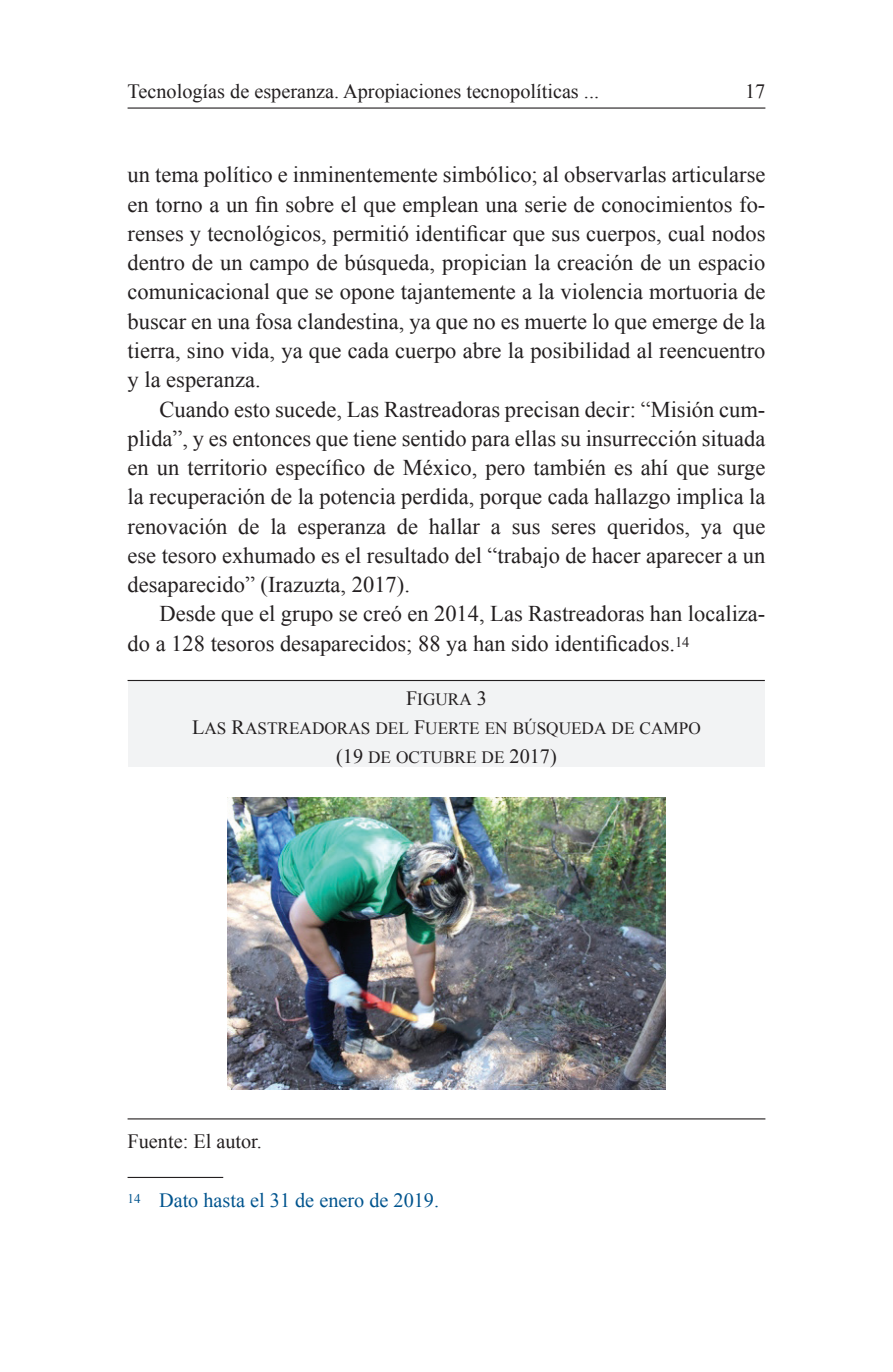
<style>
.page{position:relative;width:893px;height:1372px;background:#fff}
.page>*{position:absolute;margin:0;border:0;box-sizing:border-box;transform-origin:0 0}
.t1{font:22.5px/29.2px "Times New Roman";color:#231f20;text-align:justify}
.t2{font:20.25px "Times New Roman";color:#231f20}
.t3{font:20.25px "Times New Roman";color:#00548e}
.t4{font:17.32px/29.2px "Times New Roman PSMT SC850";color:#231f20;text-align:center}
.s1{font-size:20.25px}
</style>
<div class="page">
<hr style="left:128px;top:107px;width:637px;height:2px;background:#231f20">
<div style="left:128px;top:680px;width:637px;height:87px;background:#f2f3f4"></div>
<hr style="left:128px;top:1176px;width:95px;height:1px;background:#231f20">
<img style="left:227px;top:797px;width:439px;height:292px">
<hr style="left:128px;top:680px;width:637px;height:1px;background:#231f20">
<hr style="left:128px;top:1118px;width:637px;height:1px;background:#231f20">
<p class="t2" style="left:128px;top:77px;width:473px">Tecnologías de esperanza. Apropiaciones tecnopolíticas ...</p>
<p class="t2" style="left:745px;top:77px;width:22px">17</p>
<p class="t1" style="left:128px;top:160px;width:639px">un tema político e inminentemente simbólico; al observarlas articularse en torno a un fin sobre el que emplean una serie de conocimientos fo&shy;renses y tecnológicos, permitió identificar que sus cuerpos, cual nodos dentro de un campo de búsqueda, propician la creación de un espacio comunicacional que se opone tajantemente a la violencia mortuoria de buscar en una fosa clandestina, ya que no es muerte lo que emerge de la tierra, sino vida, ya que cada cuerpo abre la posibilidad al reencuentro y la esperanza.</p>
<p class="t1" style="left:128px;top:394px;width:639px;text-indent:32px">Cuando esto sucede, Las Rastreadoras precisan decir: “Misión cum&shy;plida”, y es entonces que tiene sentido para ellas su insurrección situada en un territorio específico de México, pero también es ahí que surge la recuperación de la potencia perdida, porque cada hallazgo implica la renovación de la esperanza de hallar a sus seres queridos, ya que ese tesoro exhumado es el resultado del “trabajo de hacer aparecer a un desaparecido” (Irazuzta, 2017).</p>
<p class="t1" style="left:128px;top:599px;width:639px;text-indent:32px">Desde que el grupo se creó en 2014, Las Rastreadoras han localiza&shy;do a 128 tesoros desaparecidos; 88 ya han sido identificados.<sup>14</sup></p>
<p class="t4" style="left:192px;top:684px;width:510px"><span class="s1">F</span>IGURA <span class="s1">3<br>L</span>AS <span class="s1">R</span>ASTREADORAS DEL <span class="s1">F</span>UERTE EN BÚSQUEDA DE CAMPO <span class="s1">(19</span> DE OCTUBRE DE <span class="s1">2017)</span></p>
<p class="t2" style="left:128px;top:1127px;width:136px">Fuente: El autor.</p>
<p class="t3" style="left:128px;top:1186px;width:313px"><sup>14</sup> Dato hasta el 31 de enero de 2019.</p>
</div>
